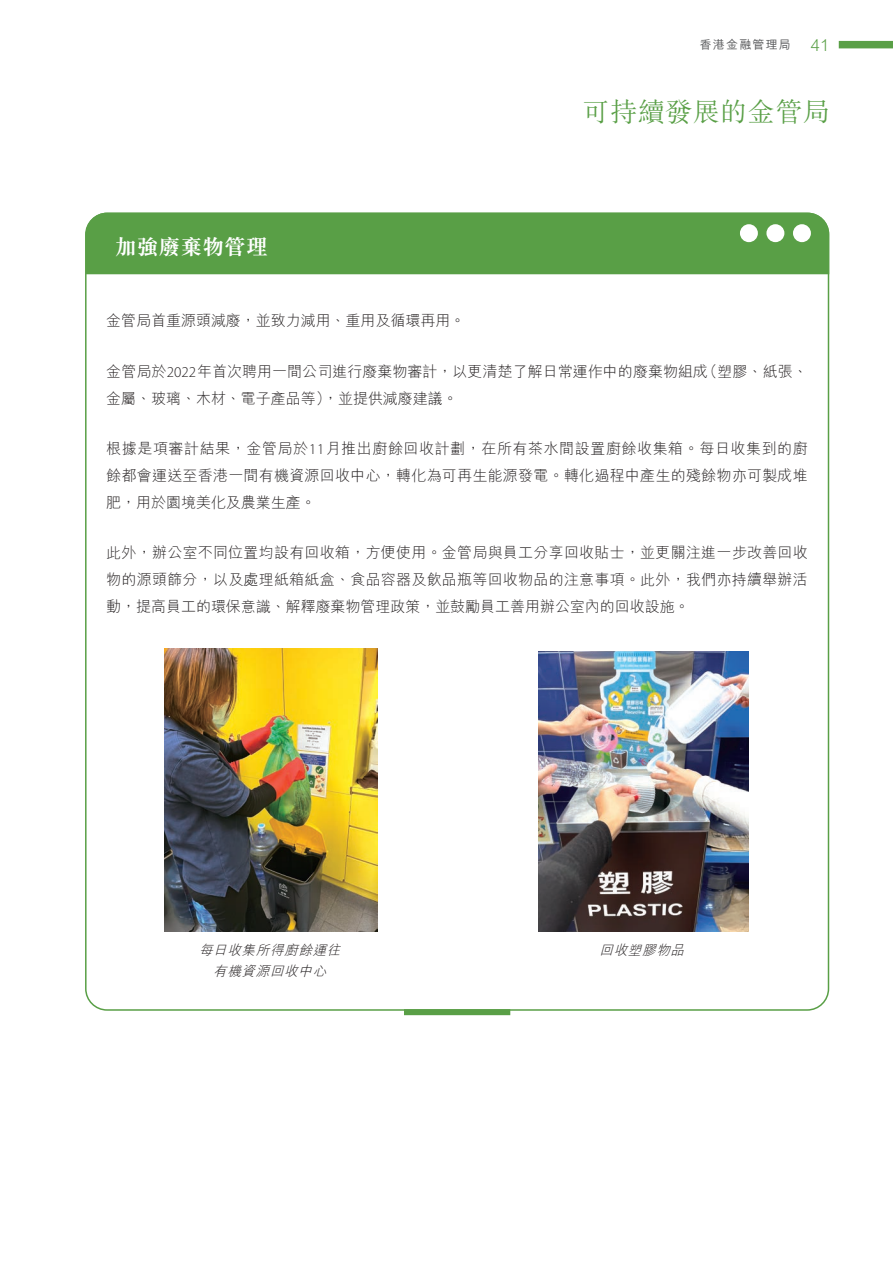
<style>
.page{position:relative;width:893px;height:1263px;background:#fff}
.page>*{position:absolute;margin:0;border:0;box-sizing:border-box;transform-origin:0 0}
.t1{font:300 27px "M Sung HK";letter-spacing:.02em;color:#599f46}
.t2{font:700 21.75px "M Sung HK";letter-spacing:.005em;color:#fff}
.t3{font:300 16.5px "M Hei HK";color:#599f46}
.t4{font:300 15px/27px "M Hei HK";color:#231f20;text-align:justify}
.t5{font:italic 300 13.5px/21px "M Hei HK";color:#231f20;text-align:center}
.t6{font:500 12px "M Hei HK";letter-spacing:.1em;color:#57585a}
.s1{font-family:"Myriad Pro"}
</style>
<div class="page">
<div style="left:839px;top:41px;width:54px;height:7px;background:#599f46"></div>
<div style="left:86px;top:213px;width:743px;height:61px;background:#599f46"></div>
<div style="left:404px;top:1009px;width:106px;height:6px;background:#599f46"></div>
<div style="left:740px;top:224px;width:18px;height:18px;background:#fff;border-radius:50%"></div>
<div style="left:766px;top:224px;width:18px;height:18px;background:#fff;border-radius:50%"></div>
<div style="left:793px;top:224px;width:18px;height:18px;background:#fff;border-radius:50%"></div>
<img style="left:165px;top:648px;width:212px;height:283px">
<img style="left:538px;top:651px;width:210px;height:280px">
<p class="t6" style="left:700px;top:36px;width:93px">香港金融管理局</p>
<p class="t3" style="left:811px;top:36px;width:20px">41</p>
<h3 class="t2" style="left:115px;top:236px;width:155px">加強廢棄物管理</h3>
<h1 class="t1" style="left:583px;top:93px;width:249px">可持續發展的金管局</h1>
<p class="t4" style="left:106px;top:307px;width:360px">金管局首重源頭減廢，並致力減用、重用及循環再用。</p>
<p class="t4" style="left:106px;top:357px;width:703px">金管局於<span class="s1">2022</span>年首次聘用一間公司進行廢棄物審計，以更清楚了解日常運作中的廢棄物組成（塑膠、紙張、金屬、玻璃、木材、電子產品等），並提供減廢建議。</p>
<p class="t4" style="left:106px;top:435px;width:703px">根據是項審計結果，金管局於<span class="s1">11</span>月推出廚餘回收計劃，在所有茶水間設置廚餘收集箱。每日收集到的廚餘都會運送至香港一間有機資源回收中心，轉化為可再生能源發電。轉化過程中產生的殘餘物亦可製成堆肥，用於園境美化及農業生產。</p>
<p class="t4" style="left:106px;top:539px;width:703px">此外，辦公室不同位置均設有回收箱，方便使用。金管局與員工分享回收貼士，並更關注進一步改善回收物的源頭篩分，以及處理紙箱紙盒、食品容器及飲品瓶等回收物品的注意事項。此外，我們亦持續舉辦活動，提高員工的環保意識、解釋廢棄物管理政策，並鼓勵員工善用辦公室內的回收設施。</p>
<p class="t5" style="left:199px;top:940px;width:146px">每日收集所得廚餘運往有機資源回收中心</p>
<p class="t5" style="left:599px;top:940px;width:90px">回收塑膠物品</p>
</div>
